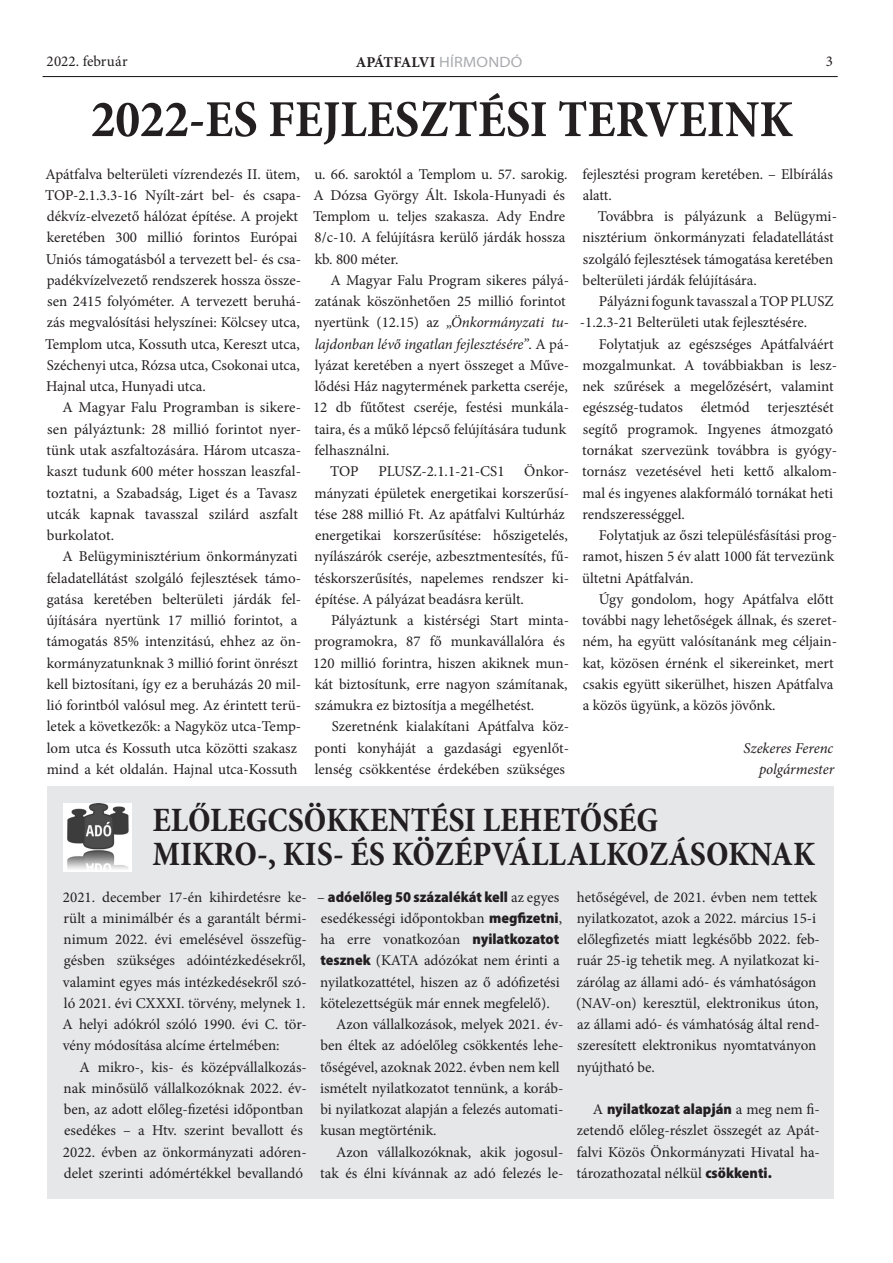
<style>
.page{position:relative;width:893px;height:1263px;background:#fff}
.page>*{position:absolute;margin:0;border:0;box-sizing:border-box;transform-origin:0 0}
.cím{font:700 condensed 52.5px "Minion Pro";color:#231f20}
.cím-2{font:700 condensed 34.5px/34.5px "Minion Pro";color:#231f20}
.behúz{font:15px/21.3px "Minion Pro";color:#231f20}
.aláírás{font:italic 15px/21.3px "Minion Pro";letter-spacing:-.005em;color:#231f20;text-align:right}
.t1{font:700 15px "Minion Pro";letter-spacing:-.025em;color:#231f20}
.s1{font-family:"Myriad Pro";font-weight:400;font-stretch:semi-expanded;color:#a8a9ad}
.s2{font-style:italic}
.s3{font-family:"Myriad Pro";font-weight:900;font-stretch:semi-condensed}
</style>
<div class="page">
<hr style="left:43px;top:76px;width:795px;height:1px;background:#231f20">
<div style="left:47px;top:787px;width:786px;height:412px;background:#e6e7e9"></div>
<img style="left:64px;top:804px;width:68px;height:68px">
<p class="behúz" style="left:47px;top:51px;width:82px">2022. február</p>
<p class="t1" style="left:356px;top:51px;width:168px">APÁTFALVI <span class="s1">HÍRMONDÓ</span></p>
<p class="behúz" style="left:826px;top:51px;width:9px">3</p>
<p class="cím" style="left:91px;top:83px;width:703px">2022-ES FEJLESZTÉSI TERVEINK</p>
<p class="behúz" style="left:45px;top:163px;width:258px">Apátfalva belterületi vízrendezés II. ütem, TOP-2.1.3.3-16 Nyílt-zárt bel- és csapa&shy;dékvíz-elvezető hálózat építése. A projekt keretében 300 millió forintos Európai Uniós támogatásból a tervezett bel- és csa&shy;padékvízelvezető rendszerek hossza össze&shy;sen 2415 folyóméter. A tervezett beruhá&shy;zás megvalósítási helyszínei: Kölcsey utca, Templom utca, Kossuth utca, Kereszt utca, Széchenyi utca, Rózsa utca, Csokonai utca, Hajnal utca, Hunyadi utca.</p>
<p class="behúz" style="left:46px;top:397px;width:256px;text-indent:16px">A Magyar Falu Programban is sikere&shy;sen pályáztunk: 28 millió forintot nyer&shy;tünk utak aszfaltozására. Három utcasza&shy;kaszt tudunk 600 méter hosszan leaszfal&shy;toztatni, a Szabadság, Liget és a Tavasz utcák kapnak tavasszal szilárd aszfalt burkolatot.</p>
<p class="behúz" style="left:46px;top:546px;width:256px;text-indent:16px">A Belügyminisztérium önkormányzati feladatellátást szolgáló fejlesztések támo&shy;gatása keretében belterületi járdák fel&shy;újítására nyertünk 17 millió forintot, a támogatás 85% intenzitású, ehhez az ön&shy;kormányzatunknak 3 millió forint önrészt kell biztosítani, így ez a beruházás 20 mil&shy;lió forintból valósul meg. Az érintett terü&shy;letek a következők: a Nagyköz utca-Temp&shy;lom utca és Kossuth utca közötti szakasz mind a két oldalán. Hajnal utca-Kossuth</p>
<p class="behúz" style="left:582px;top:163px;width:252px">fejlesztési program keretében. – Elbírálás alatt.</p>
<p class="behúz" style="left:582px;top:206px;width:256px;text-indent:15px">Továbbra is pályázunk a Belügymi&shy;nisztérium önkormányzati feladatellátást szolgáló fejlesztések támogatása keretében belterületi járdák felújítására.</p>
<p class="behúz" style="left:580px;top:291px;width:255px;text-indent:19px">Pályázni fogunk tavasszal a TOP PLUSZ -1.2.3-21 Belterületi utak fejlesztésére.</p>
<p class="behúz" style="left:582px;top:333px;width:256px;text-indent:17px">Folytatjuk az egészséges Apátfalváért mozgalmunkat. A továbbiakban is lesz&shy;nek szűrések a megelőzésért, valamint egészség-tudatos életmód terjesztését segítő programok. Ingyenes átmozgató tornákat szervezünk továbbra is gyógy&shy;tornász vezetésével heti kettő alkalom&shy;mal és ingyenes alakformáló tornákat heti rendszerességgel.</p>
<p class="behúz" style="left:582px;top:525px;width:256px;text-indent:17px">Folytatjuk az őszi településfásítási prog&shy;ramot, hiszen 5 év alatt 1000 fát tervezünk ültetni Apátfalván.</p>
<p class="behúz" style="left:582px;top:588px;width:256px;text-indent:16px">Úgy gondolom, hogy Apátfalva előtt további nagy lehetőségek állnak, és szeret&shy;ném, ha együtt valósítanánk meg céljain&shy;kat, közösen érnénk el sikereinket, mert csakis együtt sikerülhet, hiszen Apátfalva a közös ügyünk, a közös jövőnk.</p>
<p class="aláírás" style="left:743px;top:737px;width:92px">Szekeres Ferenc polgármester</p>
<p class="cím-2" style="left:152px;top:802px;width:664px">ELŐLEGCSÖKKENTÉSI LEHETŐSÉG<br>MIKRO-, KIS- ÉS KÖZÉPVÁLLALKOZÁSOKNAK</p>
<p class="behúz" style="left:63px;top:886px;width:246px;text-align:justify">2021. december 17-én kihirdetésre ke&shy;rült a minimálbér és a garantált bérmi&shy;nimum 2022. évi emelésével összefüg&shy;gésben szükséges adóintézkedésekről, valamint egyes más intézkedésekről szó&shy;ló 2021. évi CXXXI. törvény, melynek 1.<br>A helyi adókról szóló 1990. évi C. tör&shy;vény módosítása alcíme értelmében:</p>
<p class="behúz" style="left:63px;top:1056px;width:245px;text-indent:17px">A mikro-, kis- és középvállalkozás&shy;nak minősülő vállalkozóknak 2022. év&shy;ben, az adott előleg-fizetési időpontban esedékes – a Htv. szerint bevallott és 2022. évben az önkormányzati adóren&shy;delet szerinti adómértékkel bevallandó</p>
<p class="behúz" style="left:313px;top:163px;width:256px">u. 66. saroktól a Templom u. 57. sarokig.<br>A Dózsa György Ált. Iskola-Hunyadi és Templom u. teljes szakasza. Ady Endre 8/c-10. A felújításra kerülő járdák hossza kb. 800 méter.</p>
<p class="behúz" style="left:313px;top:270px;width:258px;text-indent:17px">A Magyar Falu Program sikeres pályá&shy;zatának köszönhetően 25 millió forintot nyertünk (12.15) az <span class="s2">„Önkormányzati tu&shy;lajdonban lévő ingatlan fejlesztésére”</span>. A pá&shy;lyázat keretében a nyert összeget a Műve&shy;lődési Ház nagytermének parketta cseréje, 12 db fűtőtest cseréje, festési munkála&shy;taira, és a műkő lépcső felújítására tudunk felhasználni.</p>
<p class="behúz" style="left:330px;top:461px;width:30px">TOP</p>
<p class="behúz" style="left:378px;top:461px;width:128px">PLUSZ-2.1.1-21-CS1</p>
<p class="behúz" style="left:314px;top:461px;width:256px;text-indent:210px">Önkor&shy;mányzati épületek energetikai korszerűsí&shy;tése 288 millió Ft. Az apátfalvi Kultúrház energetikai korszerűsítése: hőszigetelés, nyílászárók cseréje, azbesztmentesítés, fű&shy;téskorszerűsítés, napelemes rendszer ki&shy;építése. A pályázat beadásra került.</p>
<p class="behúz" style="left:313px;top:610px;width:258px;text-indent:18px">Pályáztunk a kistérségi Start minta&shy;programokra, 87 fő munkavállalóra és 120 millió forintra, hiszen akiknek mun&shy;kát biztosítunk, erre nagyon számítanak, számukra ez biztosítja a megélhetést.</p>
<p class="behúz" style="left:315px;top:716px;width:256px;text-align:justify;text-indent:17px">Szeretnénk kialakítani Apátfalva köz&shy;ponti konyháját a gazdasági egyenlőt&shy;lenség csökkentése érdekében szükséges</p>
<p class="behúz" style="left:576px;top:886px;width:245px">hetőségével, de 2021. évben nem tettek nyilatkozatot, azok a 2022. március 15-i előlegfizetés miatt legkésőbb 2022. feb&shy;ruár 25-ig tehetik meg. A nyilatkozat ki&shy;zárólag az állami adó- és vámhatóságon (NAV-on) keresztül, elektronikus úton, az állami adó- és vámhatóság által rend&shy;szeresített elektronikus nyomtatványon nyújtható be.</p>
<p class="behúz" style="left:577px;top:1099px;width:245px;text-align:justify;text-indent:16px">A <span class="s3">nyilatkozat alapján</span> a meg nem fi&shy;zetendő előleg-részlet összegét az Apát&shy;falvi Közös Önkormányzati Hivatal ha&shy;tározathozatal nélkül <span class="s3">csökkenti.</span></p>
<p class="behúz" style="left:317px;top:886px;width:246px">– <span class="s3">adóelőleg 50 százalékát kell</span> az egyes esedékességi időpontokban <span class="s3">megfizetni</span>, ha erre vonatkozóan <span class="s3">nyilatkozatot tesznek</span> (KATA adózókat nem érinti a nyilatkozattétel, hiszen az ő adófizetési kötelezettségük már ennek megfelelő).</p>
<p class="behúz" style="left:320px;top:1014px;width:245px;text-indent:16px">Azon vállalkozások, melyek 2021. év&shy;ben éltek az adóelőleg csökkentés lehe&shy;tőségével, azoknak 2022. évben nem kell ismételt nyilatkozatot tennünk, a koráb&shy;bi nyilatkozat alapján a felezés automati&shy;kusan megtörténik.</p>
<p class="behúz" style="left:320px;top:1141px;width:245px;text-align:right">Azon vállalkozóknak, akik jogosul&shy;tak és élni kívánnak az adó felezés le-</p>
</div>
